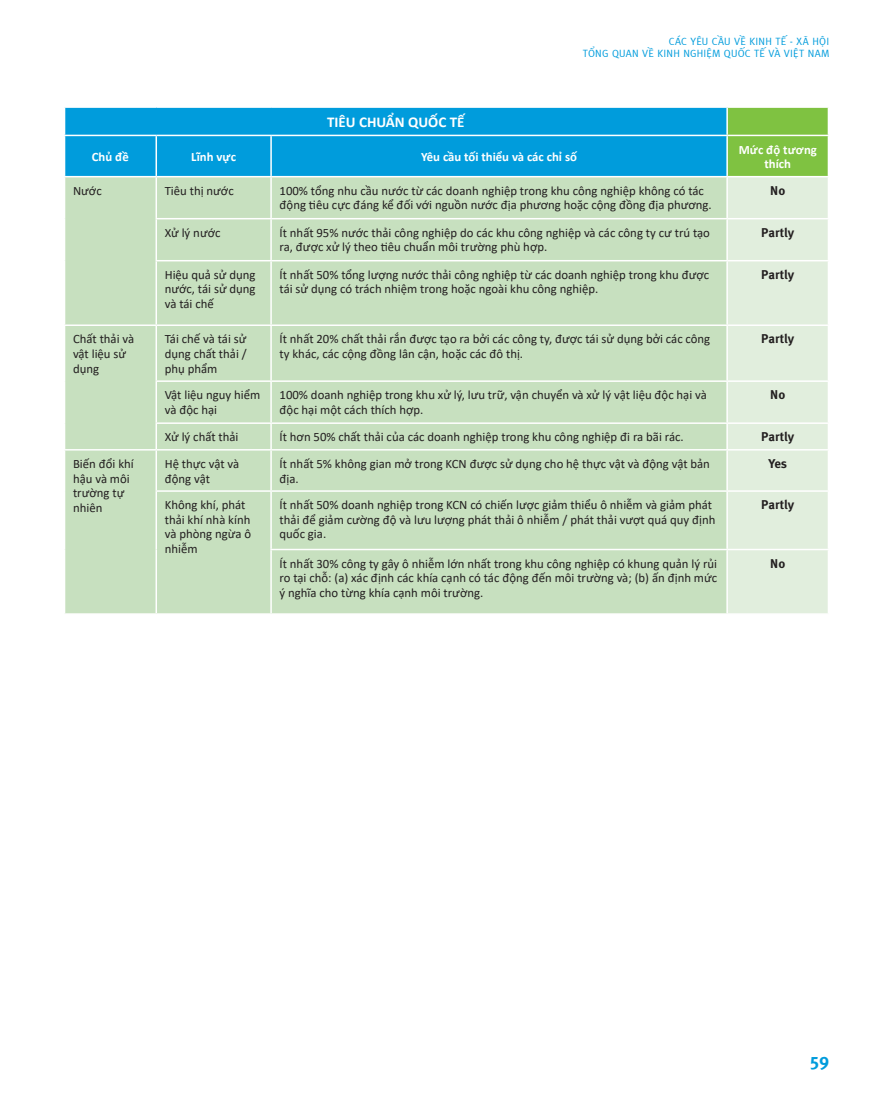
<style>
.page{position:relative;width:893px;height:1106px;background:#fff}
.page>*{position:absolute;margin:0;border:0;box-sizing:border-box;transform-origin:0 0}
.t1{font:700 18px "Meta Pro";color:#009cdc}
.Normal1{font:700 15px "Calibri";color:#fff}
.Normal1-2{font:12.75px/14.7px "Calibri";color:#231f20}
.Normal1-3{font:700 12.75px/14.7px "Calibri";color:#fff;text-align:center}
.Normal1-4{font:700 12.75px "Meta Pro";color:#231f20}
.t2{font:10.5px/12.6px "SFU Meta Caps";letter-spacing:.02em;color:#009cdc;text-align:right}
</style>
<div class="page">
<div style="left:65px;top:108px;width:661px;height:68px;background:#009cdc"></div>
<div style="left:65px;top:177px;width:661px;height:436px;background:#c7e0bf"></div>
<div style="left:728px;top:177px;width:100px;height:436px;background:#e1eedd"></div>
<svg style="left:727px;top:107px;width:102px;height:69px;background:#83c346"></svg>
<hr style="left:64px;top:135px;width:92px;height:1px;background:#fff">
<hr style="left:156px;top:135px;width:115px;height:1px;background:#fff">
<hr style="left:156px;top:136px;width:1px;height:40px;background:#fff">
<hr style="left:271px;top:135px;width:456px;height:1px;background:#fff">
<hr style="left:270px;top:136px;width:2px;height:40px;background:#fff">
<hr style="left:727px;top:135px;width:102px;height:1px;background:#fff">
<hr style="left:726px;top:136px;width:2px;height:40px;background:#fff">
<hr style="left:828px;top:136px;width:1px;height:40px;background:#fff">
<hr style="left:156px;top:177px;width:1px;height:41px;background:#fff">
<hr style="left:270px;top:177px;width:2px;height:41px;background:#fff">
<hr style="left:156px;top:218px;width:115px;height:1px;background:#fff">
<hr style="left:156px;top:219px;width:1px;height:41px;background:#fff">
<hr style="left:271px;top:218px;width:456px;height:1px;background:#fff">
<hr style="left:270px;top:219px;width:2px;height:41px;background:#fff">
<hr style="left:727px;top:218px;width:102px;height:1px;background:#fff">
<hr style="left:156px;top:260px;width:115px;height:1px;background:#fff">
<hr style="left:156px;top:261px;width:1px;height:63px;background:#fff">
<hr style="left:271px;top:260px;width:456px;height:1px;background:#fff">
<hr style="left:270px;top:261px;width:2px;height:63px;background:#fff">
<hr style="left:727px;top:260px;width:102px;height:1px;background:#fff">
<hr style="left:64px;top:324px;width:92px;height:2px;background:#fff">
<hr style="left:156px;top:324px;width:115px;height:2px;background:#fff">
<hr style="left:156px;top:326px;width:1px;height:54px;background:#fff">
<hr style="left:271px;top:324px;width:456px;height:2px;background:#fff">
<hr style="left:270px;top:326px;width:2px;height:54px;background:#fff">
<hr style="left:727px;top:324px;width:102px;height:2px;background:#fff">
<hr style="left:156px;top:380px;width:115px;height:2px;background:#fff">
<hr style="left:156px;top:382px;width:1px;height:40px;background:#fff">
<hr style="left:271px;top:380px;width:456px;height:2px;background:#fff">
<hr style="left:270px;top:382px;width:2px;height:40px;background:#fff">
<hr style="left:727px;top:380px;width:102px;height:2px;background:#fff">
<hr style="left:156px;top:422px;width:115px;height:2px;background:#fff">
<svg style="left:156px;top:424px;width:1px;height:25px"></svg>
<hr style="left:271px;top:422px;width:456px;height:2px;background:#fff">
<hr style="left:270px;top:424px;width:2px;height:25px;background:#fff">
<hr style="left:727px;top:422px;width:102px;height:2px;background:#fff">
<hr style="left:64px;top:449px;width:92px;height:1px;background:#fff">
<hr style="left:156px;top:449px;width:115px;height:1px;background:#fff">
<hr style="left:156px;top:450px;width:1px;height:40px;background:#fff">
<hr style="left:271px;top:449px;width:456px;height:1px;background:#fff">
<hr style="left:270px;top:450px;width:2px;height:40px;background:#fff">
<hr style="left:727px;top:449px;width:102px;height:1px;background:#fff">
<hr style="left:156px;top:490px;width:115px;height:2px;background:#fff">
<hr style="left:156px;top:492px;width:1px;height:57px;background:#fff">
<hr style="left:156px;top:549px;width:1px;height:64px;background:#fff">
<hr style="left:271px;top:490px;width:456px;height:2px;background:#fff">
<hr style="left:270px;top:492px;width:2px;height:57px;background:#fff">
<hr style="left:727px;top:490px;width:102px;height:2px;background:#fff">
<hr style="left:270px;top:549px;width:457px;height:1px;background:#fff">
<hr style="left:270px;top:550px;width:2px;height:63px;background:#fff">
<hr style="left:727px;top:549px;width:102px;height:1px;background:#fff">
<p class="Normal1" style="left:327px;top:111px;width:139px">TIÊU CHUẨN QUỐC TẾ</p>
<p class="t2" style="left:583px;top:33px;width:248px">CÁC YÊU CẦU VỀ KINH TẾ - XÃ HỘI<br>TỔNG QUAN VỀ KINH NGHIỆM QUỐC TẾ VÀ VIỆT NAM</p>
<p class="Normal1-3" style="left:92px;top:149px;width:38px">Chủ đề</p>
<p class="Normal1-3" style="left:191px;top:149px;width:46px">Lĩnh vực</p>
<p class="Normal1-3" style="left:421px;top:149px;width:157px">Yêu cầu tối thiểu và các chỉ số</p>
<p class="Normal1-3" style="left:739px;top:142px;width:80px">Mức độ tương thích</p>
<p class="Normal1-2" style="left:73px;top:183px;width:30px">Nước</p>
<p class="Normal1-2" style="left:165px;top:183px;width:70px">Tiêu thị nước</p>
<p class="Normal1-2" style="left:280px;top:183px;width:434px">100% tổng nhu cầu nước từ các doanh nghiệp trong khu công nghiệp không có tác động tiêu cực đáng kể đối với nguồn nước địa phương hoặc cộng đồng địa phương.</p>
<p class="Normal1-4" style="left:770px;top:182px;width:16px">No</p>
<p class="Normal1-2" style="left:165px;top:225px;width:57px">Xử lý nước</p>
<p class="Normal1-2" style="left:280px;top:225px;width:432px">Ít nhất 95% nước thải công nghiệp do các khu công nghiệp và các công ty cư trú tạo ra, được xử lý theo tiêu chuẩn môi trường phù hợp.</p>
<p class="Normal1-4" style="left:761px;top:224px;width:35px">Partly</p>
<p class="Normal1-2" style="left:165px;top:267px;width:92px;text-align:justify">Hiệu quả sử dụng nước, tái sử dụng và tái chế</p>
<p class="Normal1-2" style="left:280px;top:267px;width:431px">Ít nhất 50% tổng lượng nước thải công nghiệp từ các doanh nghiệp trong khu được tái sử dụng có trách nhiệm trong hoặc ngoài khu công nghiệp.</p>
<p class="Normal1-4" style="left:761px;top:266px;width:35px">Partly</p>
<p class="Normal1-2" style="left:73px;top:331px;width:63px">Chất thải và vật liệu sử dụng</p>
<p class="Normal1-2" style="left:165px;top:331px;width:84px;text-align:justify">Tái chế và tái sử dụng chất thải / phụ phẩm</p>
<p class="Normal1-2" style="left:280px;top:331px;width:432px">Ít nhất 20% chất thải rắn được tạo ra bởi các công ty, được tái sử dụng bởi các công ty khác, các cộng đồng lân cận, hoặc các đô thị.</p>
<p class="Normal1-4" style="left:761px;top:331px;width:35px">Partly</p>
<p class="Normal1-2" style="left:165px;top:387px;width:97px">Vật liệu nguy hiểm và độc hại</p>
<p class="Normal1-2" style="left:280px;top:387px;width:429px">100% doanh nghiệp trong khu xử lý, lưu trữ, vận chuyển và xử lý vật liệu độc hại và độc hại một cách thích hợp.</p>
<p class="Normal1-4" style="left:770px;top:387px;width:16px">No</p>
<p class="Normal1-2" style="left:165px;top:429px;width:75px">Xử lý chất thải</p>
<p class="Normal1-2" style="left:280px;top:429px;width:406px">Ít hơn 50% chất thải của các doanh nghiệp trong khu công nghiệp đi ra bãi rác.</p>
<p class="Normal1-4" style="left:761px;top:429px;width:35px">Partly</p>
<p class="Normal1-2" style="left:73px;top:456px;width:62px">Biến đổi khí hậu và môi trường tự nhiên</p>
<p class="Normal1-2" style="left:165px;top:456px;width:76px">Hệ thực vật và động vật</p>
<p class="Normal1-2" style="left:280px;top:456px;width:432px">Ít nhất 5% không gian mở trong KCN được sử dụng cho hệ thực vật và động vật bản địa.</p>
<p class="Normal1-4" style="left:768px;top:455px;width:20px">Yes</p>
<p class="Normal1-2" style="left:165px;top:497px;width:88px">Không khí, phát thải khí nhà kính và phòng ngừa ô nhiễm</p>
<p class="Normal1-2" style="left:280px;top:497px;width:437px">Ít nhất 50% doanh nghiệp trong KCN có chiến lược giảm thiểu ô nhiễm và giảm phát thải để giảm cường độ và lưu lượng phát thải ô nhiễm / phát thải vượt quá quy định quốc gia.</p>
<p class="Normal1-4" style="left:761px;top:496px;width:35px">Partly</p>
<p class="Normal1-2" style="left:280px;top:555px;width:439px;text-align:justify">Ít nhất 30% công ty gây ô nhiễm lớn nhất trong khu công nghiệp có khung quản lý rủi ro tại chỗ: (a) xác định các khía cạnh có tác động đến môi trường và; (b) ấn định mức ý nghĩa cho từng khía cạnh môi trường.</p>
<p class="Normal1-4" style="left:770px;top:555px;width:16px">No</p>
<h1 class="t1" style="left:810px;top:1051px;width:21px">59</h1>
</div>
